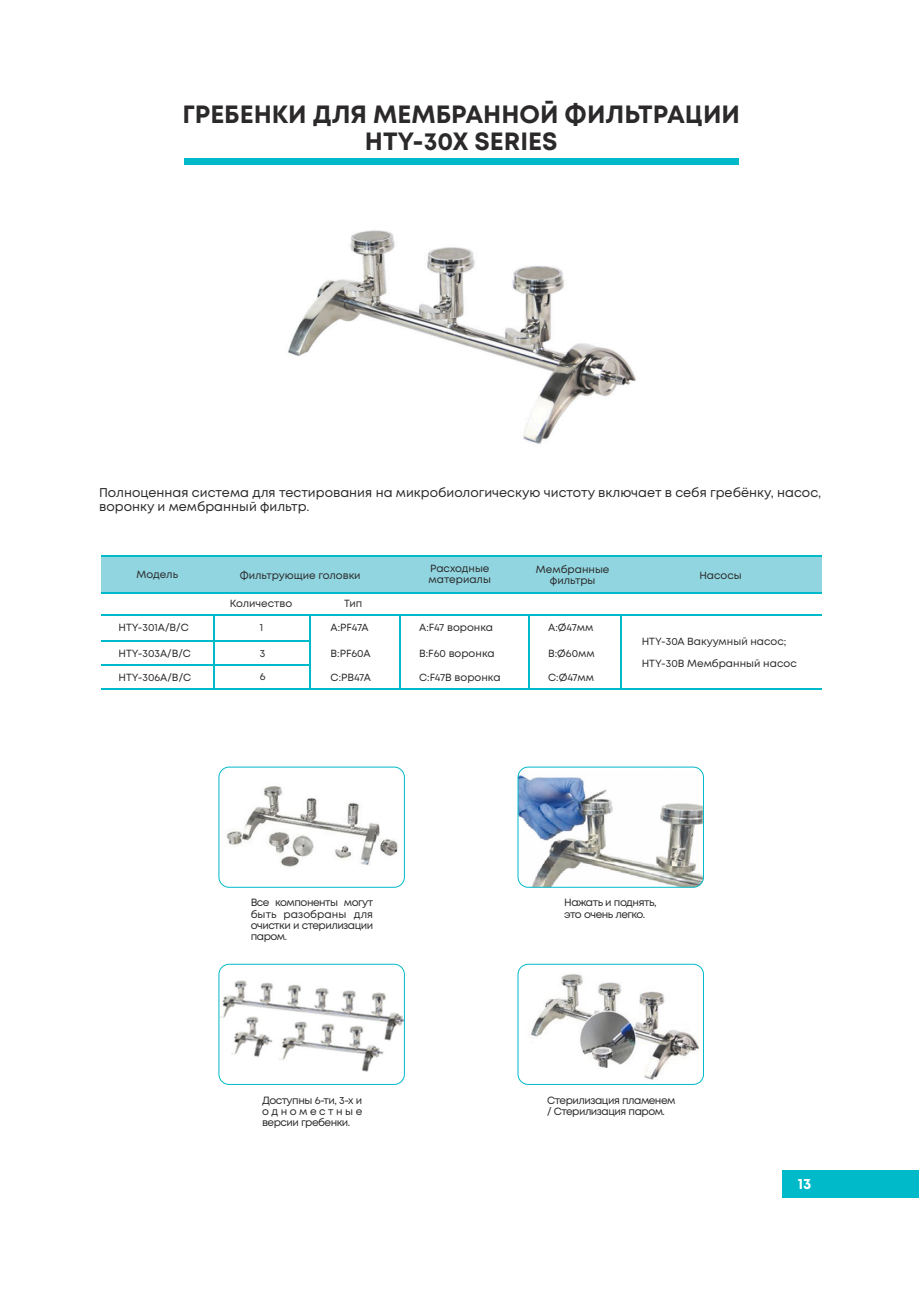
<style>
.page{position:relative;width:919px;height:1289px;background:#fff}
.page>*{position:absolute;margin:0;border:0;box-sizing:border-box;transform-origin:0 0}
.t1{font:700 24.9px/26.4px "Mont";color:#2b292a;text-align:center}
.t2{font:700 15px "Mont";color:#fff}
.t3{font:12.75px/13.6px "Mont";color:#2b292a}
.t4{font:10.5px/11.2px "Mont";letter-spacing:-.05em;color:#2b292a;text-align:justify}
.t5{font:10.35px/11.1px "Mont";color:#2b292a}
</style>
<div class="page">
<div style="left:184px;top:159px;width:554px;height:6px;background:#00baca"></div>
<div style="left:101px;top:556px;width:720px;height:36px;background:#90d5df"></div>
<hr style="left:101px;top:556px;width:720px;height:1px;background:#00baca">
<hr style="left:101px;top:614px;width:720px;height:2px;background:#00baca">
<hr style="left:214px;top:614px;width:1px;height:75px;background:#00baca">
<hr style="left:309px;top:614px;width:1px;height:75px;background:#00baca">
<hr style="left:101px;top:640px;width:208px;height:1px;background:#00baca">
<hr style="left:101px;top:592px;width:720px;height:2px;background:#00baca">
<hr style="left:101px;top:664px;width:208px;height:2px;background:#00baca">
<hr style="left:101px;top:688px;width:720px;height:1px;background:#00baca">
<hr style="left:399px;top:614px;width:1px;height:75px;background:#00baca">
<hr style="left:528px;top:614px;width:1px;height:75px;background:#00baca">
<hr style="left:620px;top:614px;width:1px;height:75px;background:#00baca">
<img style="left:226px;top:786px;width:172px;height:81px">
<div style="left:219px;top:767px;width:185px;height:120px;border:1px solid #00baca;border-radius:10px"></div>
<img style="left:518px;top:767px;width:184px;height:120px">
<div style="left:518px;top:767px;width:185px;height:120px;border:1px solid #00baca;border-radius:10px"></div>
<img style="left:219px;top:964px;width:185px;height:120px">
<div style="left:219px;top:964px;width:185px;height:120px;border:1px solid #00baca;border-radius:10px"></div>
<img style="left:518px;top:964px;width:185px;height:120px">
<div style="left:518px;top:964px;width:185px;height:120px;border:1px solid #00baca;border-radius:10px"></div>
<div style="left:782px;top:1170px;width:136px;height:27px;background:#00baca"></div>
<img style="left:288px;top:230px;width:348px;height:214px">
<h1 class="t1" style="left:182px;top:101px;width:559px">ГРЕБЕНКИ ДЛЯ МЕМБРАННОЙ ФИЛЬТРАЦИИ<br>HTY-30X SERIES</h1>
<p class="t3" style="left:99px;top:486px;width:723px">Полноценная система для тестирования на микробиологическую чистоту включает в себя гребёнку, насос, воронку и мембранный фильтр.</p>
<p class="t5" style="left:240px;top:569px;width:122px">Фильтрующие головки</p>
<p class="t5" style="left:536px;top:563px;width:75px;text-align:center">Мембранные фильтры</p>
<p class="t5" style="left:699px;top:570px;width:44px">Насосы</p>
<p class="t5" style="left:137px;top:569px;width:43px">Модель</p>
<p class="t5" style="left:428px;top:563px;width:64px">Расходные материалы</p>
<p class="t5" style="left:230px;top:598px;width:64px">Количество</p>
<p class="t5" style="left:344px;top:598px;width:20px">Тип</p>
<p class="t5" style="left:330px;top:621px;width:40px">A:PF47A</p>
<p class="t5" style="left:330px;top:648px;width:42px">B:PF60A</p>
<p class="t5" style="left:330px;top:672px;width:42px">C:PB47A</p>
<p class="t5" style="left:118px;top:621px;width:72px">HTY-301A/B/C</p>
<p class="t5" style="left:260px;top:621px;width:5px">1</p>
<p class="t5" style="left:118px;top:648px;width:74px">HTY-303A/B/C</p>
<p class="t5" style="left:260px;top:647px;width:7px">3</p>
<p class="t5" style="left:118px;top:672px;width:74px">HTY-306A/B/C</p>
<p class="t5" style="left:260px;top:671px;width:7px">6</p>
<p class="t5" style="left:419px;top:621px;width:75px">A:F47 воронка</p>
<p class="t5" style="left:419px;top:648px;width:77px">B:F60 воронка</p>
<p class="t5" style="left:419px;top:672px;width:83px">C:F47B воронка</p>
<p class="t5" style="left:548px;top:621px;width:47px">A:Ø47мм</p>
<p class="t5" style="left:548px;top:648px;width:48px">B:Ø60мм</p>
<p class="t5" style="left:548px;top:672px;width:47px">C:Ø47мм</p>
<p class="t5" style="left:641px;top:630px;width:156px;line-height:22.2px">HTY-30A Вакуумный насос;<br>HTY-30B Мембранный насос</p>
<p class="t4" style="left:251px;top:897px;width:124px">Все компоненты могут быть разобраны для очистки и стерилизации паром.</p>
<p class="t4" style="left:564px;top:897px;width:94px">Нажать и поднять, это очень легко.</p>
<p class="t4" style="left:262px;top:1094px;width:102px">Доступны 6-ти, 3-х и одноместные версии гребенки.</p>
<p class="t4" style="left:547px;top:1094px;width:130px">Стерилизация пламенем / Стерилизация паром.</p>
<h2 class="t2" style="left:797px;top:1175px;width:15px">13</h2>
</div>
